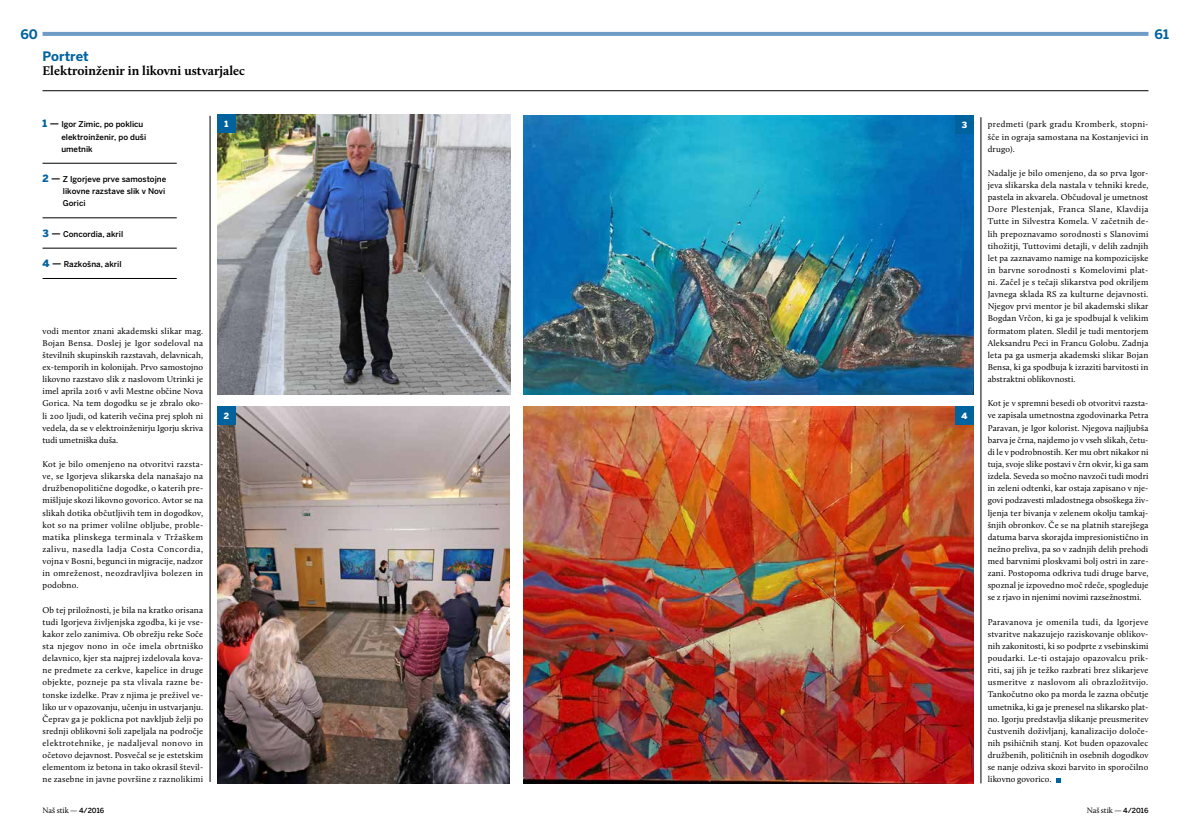
<style>
.page{position:relative;width:1191px;height:837px;background:#fff}
.page>*{position:absolute;margin:0;border:0;box-sizing:border-box;transform-origin:0 0}
.t1{font:700 13px "Calluna";color:#000}
.t2{font:700 13px "Benton Sans";color:#00639e}
.t3{font:8.8px/12.1px "Calluna";letter-spacing:.015em;color:#000;text-align:justify}
.t4{font:900 8.5px "Benton Sans";color:#fff}
.t5{font:500 8px/12.1px "Benton Sans";color:#000}
.t6{font:8px "Calluna";color:#000}
.s1{font-weight:900;font-size:10px;color:#00639e}
.s2{font-size:10px}
.s3{font-family:"Benton Sans";font-weight:500;font-size:7px}
</style>
<div class="page">
<svg style="left:43px;top:32px;width:1105px;height:4px;background:#719ec7"></svg>
<hr style="left:43px;top:90px;width:1105px;height:1px;background:#000">
<img style="left:217px;top:115px;width:293px;height:279px">
<hr style="left:43px;top:163px;width:134px;height:1px;background:#000">
<hr style="left:43px;top:217px;width:134px;height:1px;background:#000">
<hr style="left:43px;top:248px;width:134px;height:1px;background:#000">
<hr style="left:43px;top:278px;width:134px;height:1px;background:#000">
<div style="left:217px;top:115px;width:19px;height:18px;background:#00639e"></div>
<img style="left:217px;top:406px;width:292px;height:377px">
<hr style="left:210px;top:116px;width:1px;height:665px;background:#000">
<div style="left:217px;top:406px;width:19px;height:18px;background:#00639e"></div>
<img style="left:523px;top:115px;width:450px;height:279px">
<img style="left:523px;top:406px;width:450px;height:377px">
<div style="left:955px;top:115px;width:18px;height:18px;background:#00639e"></div>
<div style="left:955px;top:406px;width:18px;height:18px;background:#00639e"></div>
<svg style="left:1056px;top:778px;width:5px;height:4px"></svg>
<hr style="left:980px;top:117px;width:1px;height:666px;background:#000">
<h1 class="t2" style="left:20px;top:27px;width:19px">60</h1>
<h1 class="t2" style="left:1154px;top:27px;width:16px">61</h1>
<h1 class="t2" style="left:43px;top:49px;width:48px">Portret</h1>
<h1 class="t1" style="left:43px;top:63px;width:204px">Elektroinženir in likovni ustvarjalec</h1>
<p class="t5" style="left:61px;top:118px;width:86px;text-indent:-19px"><span class="s1">1</span> <span class="s2">—</span> Igor Zimic, po poklicu elektroinženir, po duši umetnik</p>
<p class="t5" style="left:63px;top:173px;width:105px;text-align:justify;text-indent:-20px"><span class="s1">2</span> <span class="s2">—</span> Z Igorjeve prve samostojne likovne razstave slik v Novi Gorici</p>
<p class="t5" style="left:43px;top:227px;width:82px"><span class="s1">3</span> <span class="s2">—</span> Concordia, akril</p>
<p class="t5" style="left:43px;top:258px;width:81px"><span class="s1">4</span> <span class="s2">—</span> Razkošna, akril</p>
<p class="t4" style="left:224px;top:119px;width:5px">1</p>
<p class="t3" style="left:43px;top:324px;width:162px">vodi mentor znani akademski slikar mag.<br>Bojan Bensa. Doslej je Igor sodeloval na številnih skupinskih razstavah, delavnicah, ex-temporih in kolonijah. Prvo samostojno likovno razstavo slik z naslovom Utrinki je imel aprila 2016 v avli Mestne občine Nova Gorica. Na tem dogodku se je zbralo oko&shy;li 200 ljudi, od katerih večina prej sploh ni vedela, da se v elektroinženirju Igorju skriva tudi umetniška duša.</p>
<p class="t3" style="left:43px;top:458px;width:162px">Kot je bilo omenjeno na otvoritvi razsta&shy;ve, se Igorjeva slikarska dela nanašajo na družbenopolitične dogodke, o katerih pre&shy;mišljuje skozi likovno govorico. Avtor se na slikah dotika občutljivih tem in dogodkov, kot so na primer volilne obljube, proble&shy;matika plinskega terminala v Tržaškem zalivu, nasedla ladja Costa Concordia, vojna v Bosni, begunci in migracije, nadzor in omreženost, neozdravljiva bolezen in podobno.</p>
<p class="t3" style="left:43px;top:603px;width:162px">Ob tej priložnosti, je bila na kratko orisana tudi Igorjeva življenjska zgodba, ki je vse&shy;kakor zelo zanimiva. Ob obrežju reke Soče sta njegov nono in oče imela obrtniško delavnico, kjer sta najprej izdelovala kova&shy;ne predmete za cerkve, kapelice in druge objekte, pozneje pa sta vlivala razne be&shy;tonske izdelke. Prav z njima je preživel ve&shy;liko ur v opazovanju, učenju in ustvarjanju.<br>Čeprav ga je poklicna pot navkljub želji po srednji oblikovni šoli zapeljala na področje elektrotehnike, je nadaljeval nonovo in očetovo dejavnost. Posvečal se je estetskim elementom iz betona in tako okrasil števil&shy;ne zasebne in javne površine z raznolikimi</p>
<p class="t4" style="left:224px;top:410px;width:7px">2</p>
<p class="t4" style="left:961px;top:119px;width:7px">3</p>
<p class="t4" style="left:961px;top:410px;width:7px">4</p>
<p class="t3" style="left:987px;top:118px;width:162px">predmeti (park gradu Kromberk, stopni&shy;šče in ograja samostana na Kostanjevici in drugo).</p>
<p class="t3" style="left:987px;top:167px;width:162px">Nadalje je bilo omenjeno, da so prva Igor&shy;jeva slikarska dela nastala v tehniki krede, pastela in akvarela. Občudoval je umetnost Dore Plestenjak, Franca Slane, Klavdija Tutte in Silvestra Komela. V začetnih de&shy;lih prepoznavamo sorodnosti s Slanovimi tihožitji, Tuttovimi detajli, v delih zadnjih let pa zaznavamo namige na kompozicijske in barvne sorodnosti s Komelovimi plat&shy;ni. Začel je s tečaji slikarstva pod okriljem Javnega sklada RS za kulturne dejavnosti.<br>Njegov prvi mentor je bil akademski slikar Bogdan Vrčon, ki ga je spodbujal k velikim formatom platen. Sledil je tudi mentorjem Aleksandru Peci in Francu Golobu. Zadnja leta pa ga usmerja akademski slikar Bojan Bensa, ki ga spodbuja k izraziti barvitosti in abstraktni oblikovnosti.</p>
<p class="t3" style="left:987px;top:397px;width:162px">Kot je v spremni besedi ob otvoritvi razsta&shy;ve zapisala umetnostna zgodovinarka Petra Paravan, je Igor kolorist. Njegova najljubša barva je črna, najdemo jo v vseh slikah, četu&shy;di le v podrobnostih. Ker mu obrt nikakor ni tuja, svoje slike postavi v črn okvir, ki ga sam izdela. Seveda so močno navzoči tudi modri in zeleni odtenki, kar ostaja zapisano v nje&shy;govi podzavesti mladostnega obsoškega živ&shy;ljenja ter bivanja v zelenem okolju tamkaj&shy;šnjih obronkov. Če se na platnih starejšega datuma barva skorajda impresionistično in nežno preliva, pa so v zadnjih delih prehodi med barvnimi ploskvami bolj ostri in zare&shy;zani. Postopoma odkriva tudi druge barve, spoznal je izpovedno moč rdeče, spogleduje se z rjavo in njenimi novimi razsežnostmi.</p>
<p class="t3" style="left:987px;top:615px;width:162px">Paravanova je omenila tudi, da Igorjeve stvaritve nakazujejo raziskovanje oblikov&shy;nih zakonitosti, ki so podprte z vsebinskimi poudarki. Le-ti ostajajo opazovalcu prik&shy;riti, saj jih je težko razbrati brez slikarjeve usmeritve z naslovom ali obrazložitvijo.<br>Tankočutno oko pa morda le zazna občutje umetnika, ki ga je prenesel na slikarsko plat&shy;no. Igorju predstavlja slikanje preusmeritev čustvenih doživljanj, kanalizacijo določe&shy;nih psihičnih stanj. Kot buden opazovalec družbenih, političnih in osebnih dogodkov se nanje odziva skozi barvito in sporočilno likovno govorico.</p>
<p class="t6" style="left:43px;top:805px;width:63px">Naš stik — <span class="s3">4/2016</span></p>
<p class="t6" style="left:1086px;top:805px;width:63px">Naš stik — <span class="s3">4/2016</span></p>
</div>
